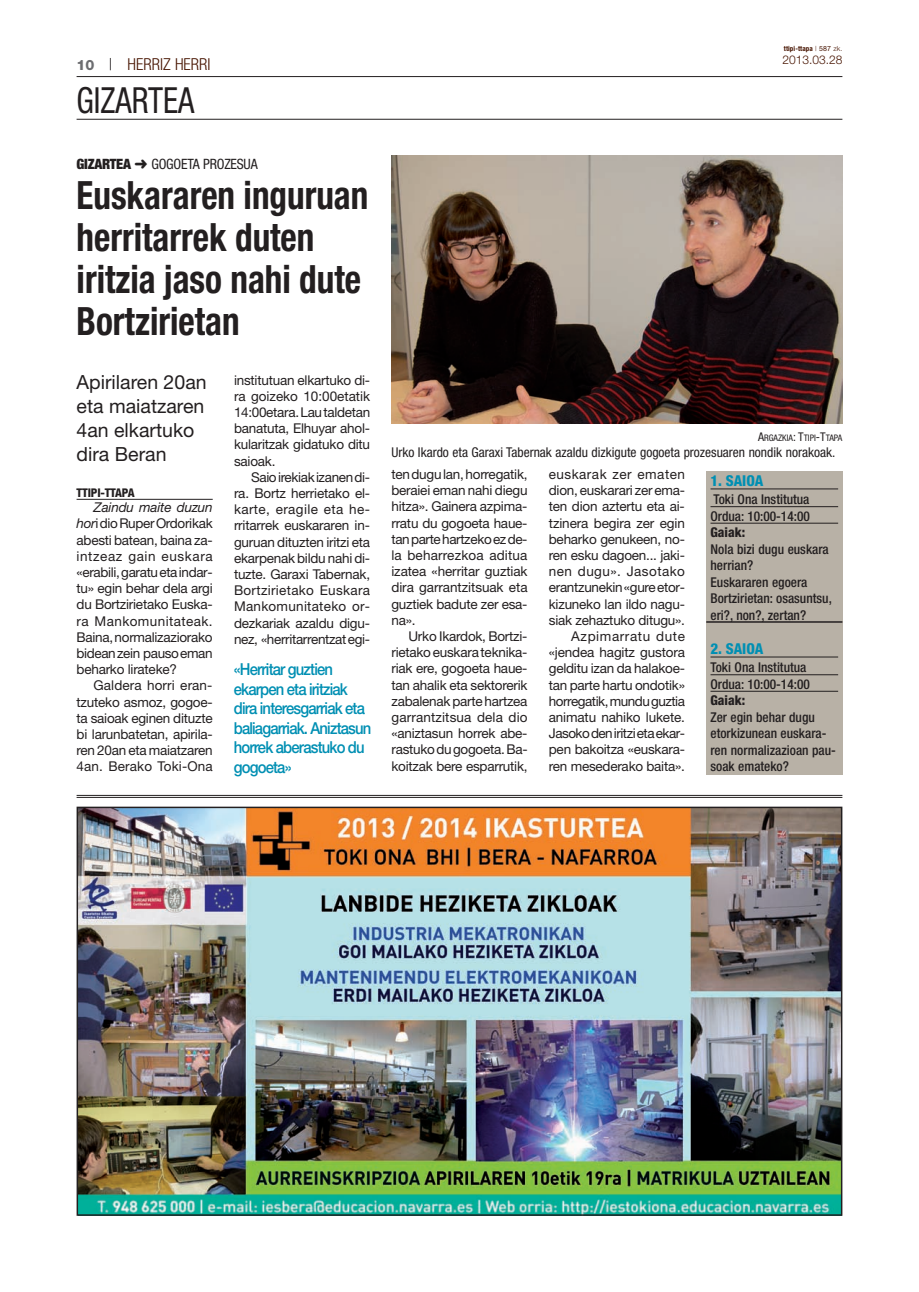
<style>
.page{position:relative;width:919px;height:1292px;background:#fff}
.page>*{position:absolute;margin:0;border:0;box-sizing:border-box;transform-origin:0 0}
.t1{font:700 condensed 39px/42px "Helvetica Neue";color:#231f20;scale:.9 1}
.t2{font:condensed 36px "Helvetica Neue";color:#231f20;scale:.9 1}
.t3{font:19.5px/24px "Helvetica Neue";color:#231f20}
.t4{font:500 16.5px/19.5px "Helvetica Neue";letter-spacing:-.055em;color:#008fb3;scale:.9 1}
.t5{font:300 condensed 16.5px "Helvetica Neue";color:#471400}
.t6{font:800 condensed 15px "Helvetica Neue";color:#008fb3}
.t7{font:condensed 14.25px "Helvetica Neue";letter-spacing:-.015em;color:#231f20}
.t8{font:13.5px/16.2px "Helvetica Neue";letter-spacing:-.015em;color:#231f20;text-align:justify}
.t9{font:500 condensed 13.5px/16.5px "Helvetica Neue";color:#231f20}
.t10{font:condensed 13.5px "Helvetica Neue";color:#231f20}
.t11{font:800 condensed 13.5px "Helvetica Neue";color:#231f20}
.t12{font:800 condensed 12px "Helvetica Neue";letter-spacing:-.015em;color:#231f20}
.t13{font:300 12px "Helvetica Neue";color:#471400}
.t14{font:condensed 9px "Helvetica Neue";color:#231f20}
.t15{font:700 condensed 7.05px "Helvetica Neue";letter-spacing:.015em;color:#471400}
.s1{font-weight:800;font-stretch:normal;font-size:14.25px;color:#6c6d70}
.s2{font-stretch:normal;color:#231f20}
.s3{font-weight:900}
.s4{font-weight:300;font-stretch:normal}
.s5{font-weight:400;font-stretch:normal}
.s6{font-style:italic}
.s7{font-size:12px}
</style>
<div class="page">
<hr style="left:77px;top:76px;width:765px;height:1px;background:#231f20">
<hr style="left:77px;top:119px;width:765px;height:1px;background:#231f20">
<hr style="left:77px;top:499px;width:136px;height:1px;background:#231f20">
<hr style="left:77px;top:794px;width:765px;height:1px;background:#231f20">
<hr style="left:77px;top:796px;width:765px;height:1px;background:#231f20">
<img style="left:391px;top:155px;width:451px;height:269px">
<div style="left:706px;top:471px;width:136px;height:304px;background:#b8b1a6"></div>
<hr style="left:710px;top:488px;width:128px;height:1px;background:#231f20">
<hr style="left:710px;top:506px;width:128px;height:1px;background:#231f20">
<hr style="left:710px;top:523px;width:128px;height:1px;background:#231f20">
<hr style="left:710px;top:656px;width:128px;height:1px;background:#231f20">
<hr style="left:710px;top:674px;width:128px;height:1px;background:#231f20">
<hr style="left:710px;top:691px;width:128px;height:1px;background:#231f20">
<hr style="left:706px;top:621px;width:136px;height:1px;background:#231f20">
<img style="left:80px;top:809px;width:759px;height:403px">
<div style="left:77px;top:806px;width:765px;height:409px;border:2px solid #231f20"></div>
<p class="t5" style="left:77px;top:58px;width:135px"><span class="s1">10</span> <span class="s2">|</span> HERRIZ HERRI</p>
<h2 class="t2" style="left:77px;top:87px;width:132px">GIZARTEA</h2>
<p class="t7" style="left:77px;top:159px;width:182px"><span class="s3">GIZARTEA</span> ➜ GOGOETA PROZESUA</p>
<h1 class="t1" style="left:77px;top:177px;width:326px">Euskararen inguruan herritarrek duten iritzia jaso nahi dute<br>Bortzirietan</h1>
<p class="t15" style="left:783px;top:46px;width:60px">ttipi-ttapa <span class="s4">|</span> <span class="s5">587</span> <span class="s4">zk.</span></p>
<p class="t13" style="left:782px;top:55px;width:62px">2013.03.28</p>
<h3 class="t3" style="left:77px;top:372px;width:132px">Apirilaren 20an eta maiatzaren<br>4an elkartuko dira Beran</h3>
<p class="t12" style="left:77px;top:488px;width:60px">TTIPI-TTAPA</p>
<p class="t8" style="left:77px;top:500px;width:138px;text-indent:17px"><span class="s6">Zaindu maite duzun hor</span>idioRuperOrdorikak abesti batean, baina za&shy;intzeaz gain euskara «erabili,garatuetaindar&shy;tu» egin behar dela argi du Bortzirietako Euska&shy;ra Mankomunitateak.<br>Baina,normalizaziorako bideanzein pausoeman beharko lirateke?</p>
<p class="t8" style="left:77px;top:678px;width:138px;text-indent:17px">Galdera horri eran&shy;tzuteko asmoz, gogoe&shy;ta saioak eginen dituzte bi larunbatetan, apirila&shy;ren 20an eta maiatzaren 4an. Berako Toki-Ona</p>
<p class="t8" style="left:234px;top:373px;width:138px">institutuan elkartuko di&shy;ra goizeko 10:00etatik 14:00etara.Lautaldetan banatuta, Elhuyar ahol&shy;kularitzak gidatuko ditu saioak.</p>
<p class="t8" style="left:234px;top:470px;width:138px;text-indent:17px">Saioirekiakizanendi&shy;ra. Bortz herrietako el&shy;karte, eragile eta he&shy;rritarrek euskararen in&shy;guruan dituzten iritzi eta ekarpenak bildu nahi di&shy;tuzte. Garaxi Tabernak, Bortzirietako Euskara Mankomunitateko or&shy;dezkariak azaldu digu&shy;nez, «herritarrentzategi-</p>
<p class="t8" style="left:391px;top:467px;width:138px">tendugulan,horregatik, beraiei eman nahi diegu hitza». Gainera azpima&shy;rratu du gogoeta haue&shy;tanpartehartzekoezde&shy;la beharrezkoa aditua izatea «herritar guztiak dira garrantzitsuak eta guztiek badute zer esa&shy;na».</p>
<p class="t14" style="left:758px;top:435px;width:86px"><span class="s7">A</span>RGAZKIA<span class="s7">: T</span>TIPI<span class="s7">-T</span>TAPA</p>
<p class="t10" style="left:391px;top:447px;width:445px">Urko Ikardo eta Garaxi Tabernak azaldu dizkigute gogoeta prozesuaren nondik norakoak.</p>
<p class="t8" style="left:549px;top:467px;width:138px;text-align:right">euskarak zer ematen dion,euskararizerema&shy;ten dion aztertu eta ai&shy;tzinera begira zer egin beharko genukeen, no&shy;ren esku dagoen... jaki&shy;nen dugu». Jasotako erantzunekin«gureetor&shy;kizuneko lan ildo nagu&shy;siak zehaztuko ditugu».<br>Azpimarratu dute «jendea hagitz gustora gelditu izan da halakoe&shy;tan parte hartu ondotik» horregatik,munduguztia animatu nahiko lukete.<br>Jasokodeniritzietaekar&shy;pen bakoitza «euskara&shy;ren mesederako baita».</p>
<p class="t6" style="left:710px;top:475px;width:54px">1. SAIOA</p>
<p class="t9" style="left:710px;top:492px;width:101px">Toki Ona Institutua<br>Ordua: 10:00-14:00</p>
<p class="t11" style="left:710px;top:527px;width:36px">Gaiak:</p>
<p class="t9" style="left:710px;top:542px;width:123px">Nola bizi dugu euskara herrian?<br>Euskararen egoera<br>Bortzirietan: osasuntsu, eri?, non?, zertan?</p>
<p class="t6" style="left:710px;top:643px;width:54px">2. SAIOA</p>
<p class="t9" style="left:710px;top:660px;width:101px">Toki Ona Institutua<br>Ordua: 10:00-14:00</p>
<p class="t11" style="left:710px;top:695px;width:36px">Gaiak:</p>
<p class="t9" style="left:710px;top:710px;width:127px">Zer egin behar dugu etorkizunean euskara&shy;ren normalizazioan pau&shy;soak emateko?</p>
<p class="t8" style="left:391px;top:629px;width:138px;text-indent:17px">Urko Ikardok, Bortzi&shy;rietakoeuskarateknika&shy;riak ere, gogoeta haue&shy;tan ahalik eta sektorerik zabalenakpartehartzea garrantzitsua dela dio «aniztasun horrek abe&shy;rastukodugogoeta.Ba&shy;koitzak bere esparrutik,</p>
<p class="t4" style="left:234px;top:661px;width:154px">«Herritar guztien ekarpen eta iritziak dira interesgarriak eta baliagarriak. Aniztasun horrek aberastuko du gogoeta»</p>
</div>
